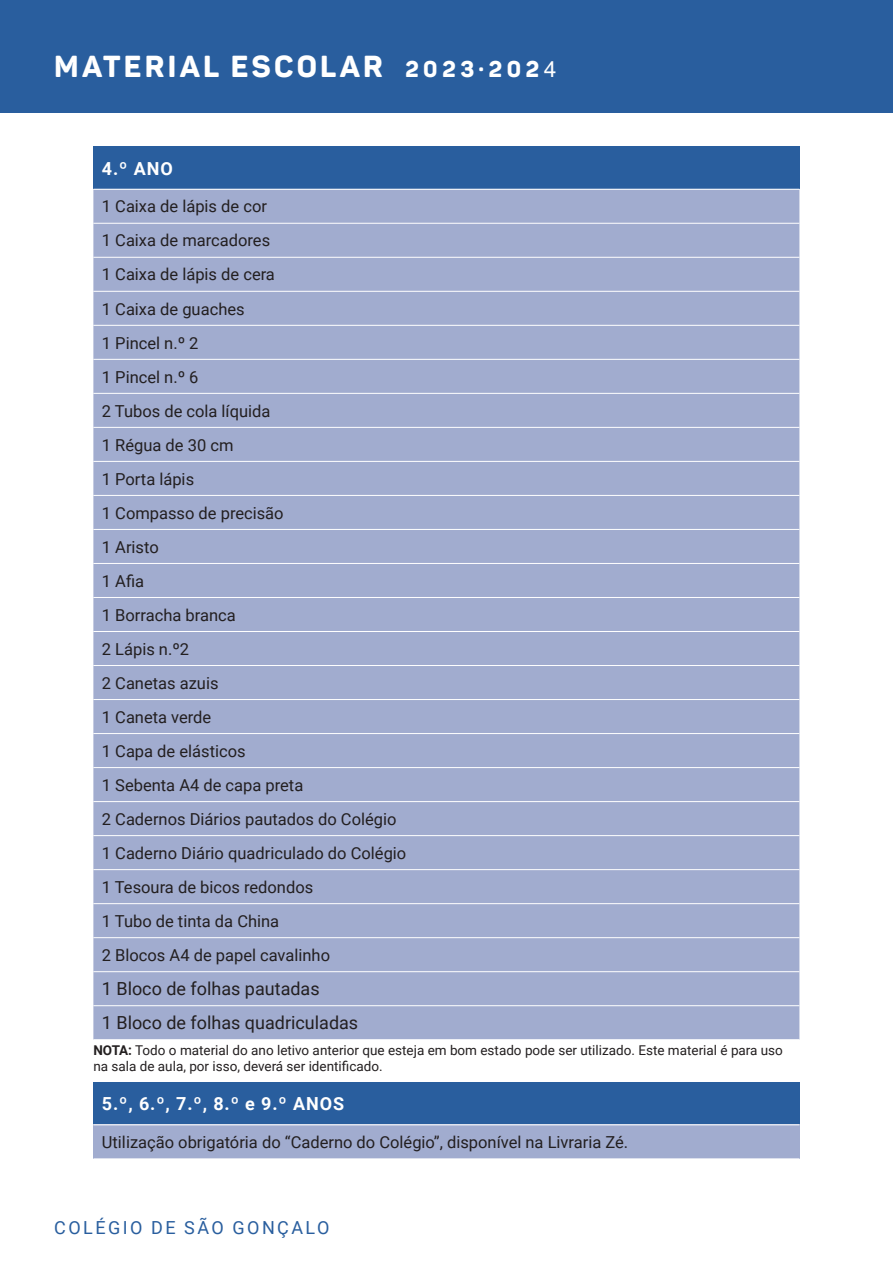
<style>
.page{position:relative;width:893px;height:1263px;background:#fff}
.page>*{position:absolute;margin:0;border:0;box-sizing:border-box;transform-origin:0 0}
.t1{font:800 30px "Panton";letter-spacing:.11em;color:#fff}
.t2{font:800 22.5px "Panton";letter-spacing:.2em;color:#fff}
.t3{font:18px/34px "Roboto";color:#231f20}
.t4{font:700 18px "Roboto";letter-spacing:.05em;color:#fff}
.t5{font:18px "Roboto";letter-spacing:.135em;color:#295e9e}
.t6{font:16.5px/34px "Roboto";color:#231f20}
.t7{font:13.5px/16.2px "Roboto";color:#231f20}
.s1{font-family:"Helvetica";font-weight:400}
.s2{font-weight:700}
</style>
<div class="page">
<div style="left:0;top:0;width:893px;height:113px;background:#295e9e"></div>
<div style="left:93px;top:147px;width:706px;height:42px;background:#295e9e"></div>
<div style="left:93px;top:190px;width:706px;height:849px;background:#a1accf"></div>
<hr style="left:93px;top:223px;width:706px;height:1px;background:#fff">
<hr style="left:93px;top:257px;width:706px;height:1px;background:#fff">
<hr style="left:93px;top:291px;width:706px;height:1px;background:#fff">
<hr style="left:93px;top:325px;width:706px;height:1px;background:#fff">
<hr style="left:93px;top:359px;width:706px;height:1px;background:#fff">
<hr style="left:93px;top:393px;width:706px;height:1px;background:#fff">
<hr style="left:93px;top:427px;width:706px;height:1px;background:#fff">
<hr style="left:93px;top:461px;width:706px;height:1px;background:#fff">
<hr style="left:93px;top:495px;width:706px;height:1px;background:#fff">
<hr style="left:93px;top:529px;width:706px;height:1px;background:#fff">
<hr style="left:93px;top:563px;width:706px;height:1px;background:#fff">
<hr style="left:93px;top:597px;width:706px;height:1px;background:#fff">
<hr style="left:93px;top:631px;width:706px;height:1px;background:#fff">
<hr style="left:93px;top:665px;width:706px;height:1px;background:#fff">
<hr style="left:93px;top:699px;width:706px;height:1px;background:#fff">
<hr style="left:93px;top:733px;width:706px;height:1px;background:#fff">
<hr style="left:93px;top:767px;width:706px;height:1px;background:#fff">
<hr style="left:93px;top:801px;width:706px;height:1px;background:#fff">
<hr style="left:93px;top:835px;width:706px;height:1px;background:#fff">
<hr style="left:93px;top:869px;width:706px;height:1px;background:#fff">
<hr style="left:93px;top:903px;width:706px;height:1px;background:#fff">
<hr style="left:93px;top:937px;width:706px;height:1px;background:#fff">
<hr style="left:93px;top:971px;width:706px;height:1px;background:#fff">
<hr style="left:93px;top:1005px;width:706px;height:1px;background:#fff">
<div style="left:93px;top:1082px;width:706px;height:43px;background:#295e9e"></div>
<div style="left:93px;top:1125px;width:706px;height:34px;background:#a1accf"></div>
<hr style="left:93px;top:1124px;width:706px;height:1px;background:#fff">
<hr style="left:93px;top:1158px;width:706px;height:1px;background:#fff">
<h1 class="t1" style="left:54px;top:49px;width:330px">MATERIAL ESCOLAR</h1>
<h2 class="t2" style="left:405px;top:56px;width:152px">2023.202<span class="s1">4</span></h2>
<p class="t4" style="left:102px;top:162px;width:72px">4.º ANO</p>
<p class="t6" style="left:102px;top:191px;width:306px">1 Caixa de lápis de cor<br>1 Caixa de marcadores<br>1 Caixa de lápis de cera<br>1 Caixa de guaches<br>1 Pincel n.º 2<br>1 Pincel n.º 6<br>2 Tubos de cola líquida<br>1 Régua de 30 cm<br>1 Porta lápis<br>1 Compasso de precisão<br>1 Aristo<br>1 Afia<br>1 Borracha branca<br>2 Lápis n.º2<br>2 Canetas azuis<br>1 Caneta verde<br>1 Capa de elásticos<br>1 Sebenta A4 de capa preta<br>2 Cadernos Diários pautados do Colégio<br>1 Caderno Diário quadriculado do Colégio<br>1 Tesoura de bicos redondos<br>1 Tubo de tinta da China<br>2 Blocos A4 de papel cavalinho</p>
<p class="t3" style="left:102px;top:973px;width:258px">1 Bloco de folhas pautadas<br>1 Bloco de folhas quadriculadas</p>
<p class="t7" style="left:93px;top:1041px;width:691px"><span class="s2">NOTA:</span> Todo o material do ano letivo anterior que esteja em bom estado pode ser utilizado. Este material é para uso na sala de aula, por isso, deverá ser identificado.</p>
<p class="t4" style="left:102px;top:1097px;width:244px">5.º, 6.º, 7.º, 8.º e 9.º ANOS</p>
<p class="t6" style="left:102px;top:1124px;width:528px">Utilização obrigatória do “Caderno do Colégio”, disponível na Livraria Zé.</p>
<p class="t5" style="left:54px;top:1220px;width:277px">COLÉGIO DE SÃO GONÇALO</p>
</div>
